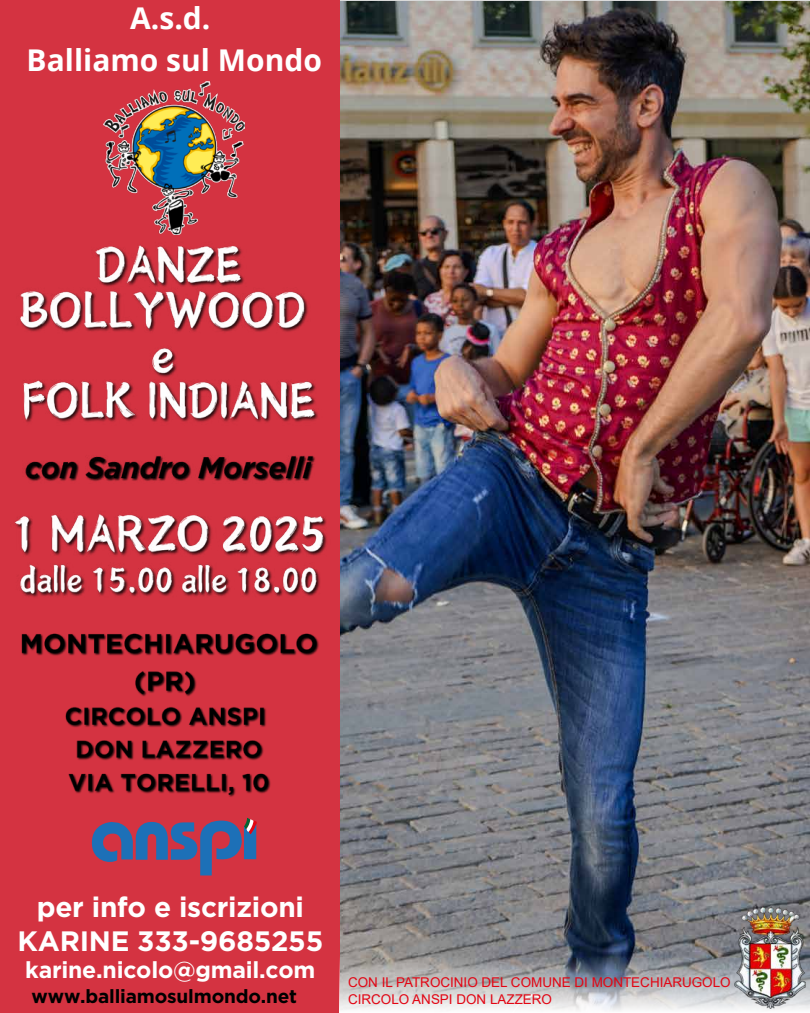
<style>
.page{position:relative;width:810px;height:1013px;background:#fff}
.page>*{position:absolute;margin:0;border:0;box-sizing:border-box;transform-origin:0 0}
.t1{font:700 30px/41.2px "Open Sans";color:#fff;text-align:center}
.t2{font:700 28px/33px "Gotham";letter-spacing:-.01em;color:#fff;text-align:center}
.t3{font:700 23px "Gotham";letter-spacing:-.01em;color:#fff}
.t4{font:700 19px "Gotham";letter-spacing:-.01em;color:#000}
.t5{font:13.5px/16.7px "Arial";color:#e20614}
</style>
<div class="page">
<svg style="left:0;top:0;width:339px;height:1012px;background:#c83b47"></svg>
<svg style="left:104px;top:81px;width:141px;height:153px;background:#a75a5b"></svg>
<img style="left:339px;top:1px;width:471px;height:954px">
<svg style="left:92px;top:817px;width:165px;height:58px;background:#824e75"></svg>
<svg style="left:339px;top:955px;width:471px;height:56px;background:#b5b5b9"></svg>
<img style="left:735px;top:905px;width:71px;height:103px">
<h1 class="t1" style="left:27px;top:-3px;width:297px">A.s.d.<br>Balliamo sul Mondo</h1>
<h2 class="t2" style="left:18px;top:890px;width:307px">per info e iscrizioni<br>KARINE 333-9685255</h2>
<h3 class="t3" style="left:25px;top:954px;width:292px">karine.nicolo@gmail.com</h3>
<h3 class="t4" style="left:32px;top:983px;width:267px">www.balliamosulmondo.net</h3>
<p class="t5" style="left:348px;top:973px;width:384px">CON IL PATROCINIO DEL COMUNE DI MONTECHIARUGOLO<br>CIRCOLO ANSPI DON LAZZERO</p>
</div>
